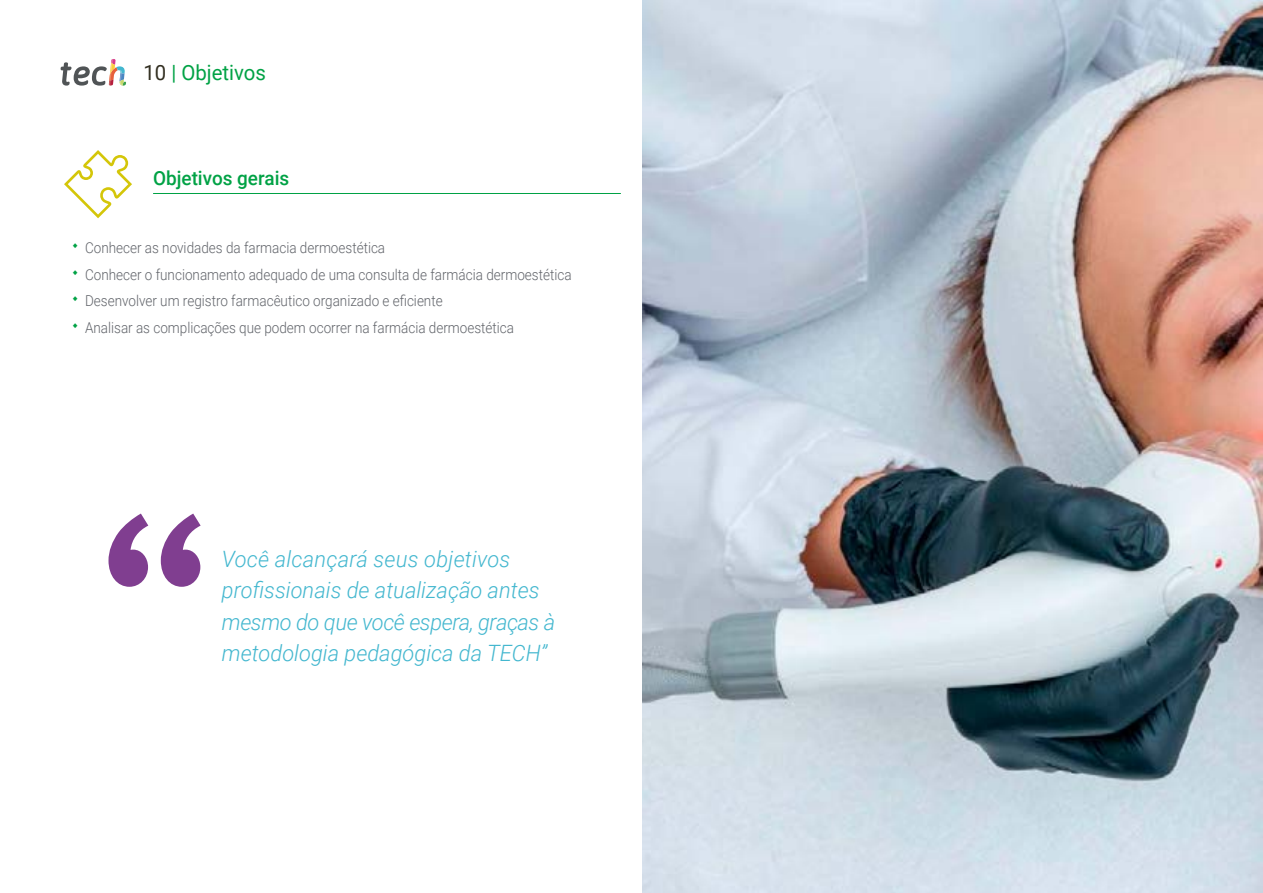
<style>
.page{position:relative;width:1263px;height:893px;background:#fff}
.page>*{position:absolute;margin:0;border:0;box-sizing:border-box;transform-origin:0 0}
.t1{font:italic 300 22.5px/31.5px "Roboto";color:#43b7cf}
.t2{font:21px "Roboto";color:#00a245}
.t3{font:500 19.5px "Roboto";color:#00a245}
.t4{font:300 15px/26.7px "Roboto";color:#61646a;scale:.9 1}
.s1{color:#312e20}
</style>
<div class="page">
<img style="left:642px;top:0;width:621px;height:893px">
<hr style="left:153px;top:193px;width:468px;height:1px;background:#00a245">
<svg style="left:64px;top:150px;width:68px;height:68px"></svg>
<svg style="left:61px;top:59px;width:65px;height:27px"></svg>
<svg style="left:108px;top:514px;width:93px;height:73px"></svg>
<h2 class="t2" style="left:144px;top:57px;width:124px"><span class="s1">10</span> | Objetivos</h2>
<h3 class="t3" style="left:153px;top:165px;width:138px">Objetivos gerais</h3>
<p class="t4" style="left:85px;top:234px;width:542px">Conhecer as novidades da farmacia dermoestética<br>Conhecer o funcionamento adequado de uma consulta de farmácia dermoestética Desenvolver um registro farmacêutico organizado e eficiente<br>Analisar as complicações que podem ocorrer na farmácia dermoestética</p>
<h1 class="t1" style="left:222px;top:542px;width:335px">Você alcançará seus objetivos profissionais de atualização antes mesmo do que você espera, graças à metodologia pedagógica da TECH”</h1>
</div>
